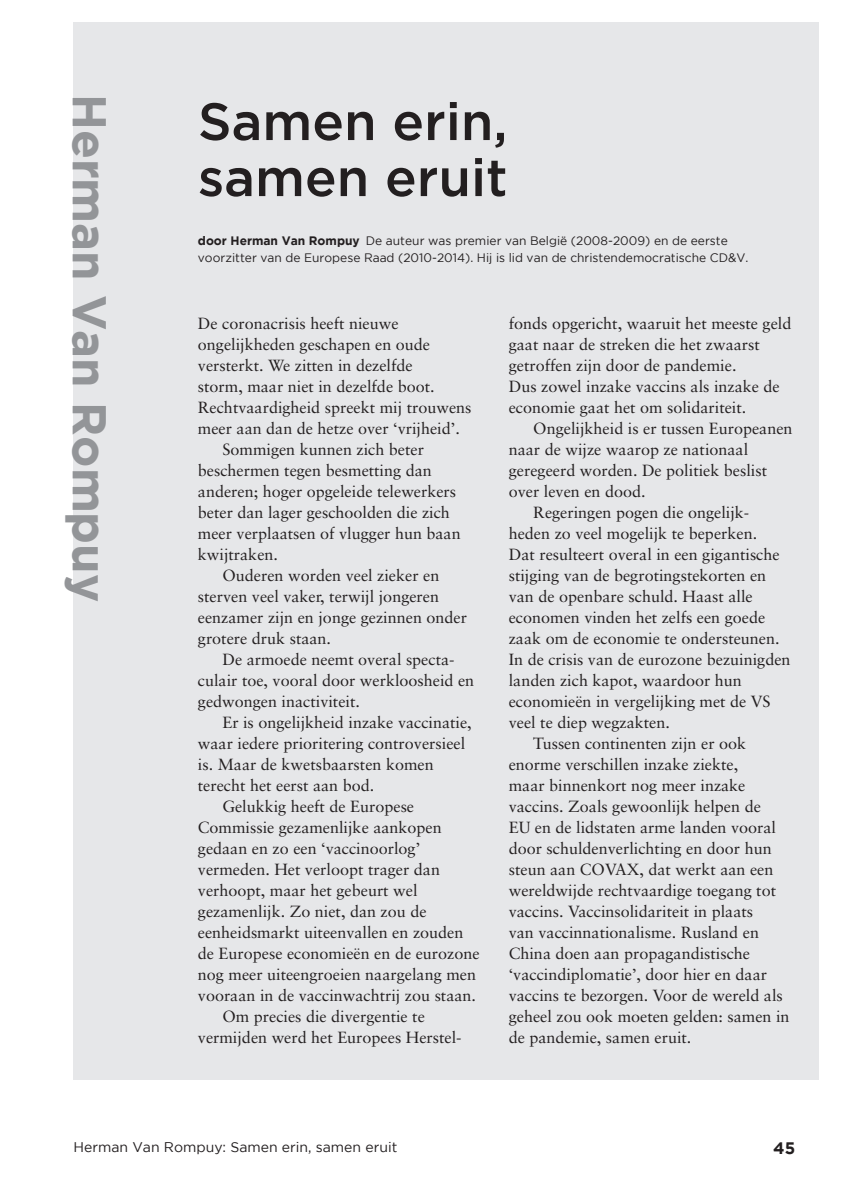
<style>
.page{position:relative;width:844px;height:1191px;background:#fff}
.page>*{position:absolute;margin:0;border:0;box-sizing:border-box;transform-origin:0 0}
.t1{font:500 52.5px/56px "Gotham";color:#231f20}
.t2{font:700 47.25px "Gotham";color:#939598}
.t3{font:700 16.62px "Gotham";color:#231f20}
.t4{font:16.1px/21px "Sabon LT";color:#231f20}
.t5{font:14px "Gotham";color:#231f20}
.t6{font:12.25px/16.6px "Gotham";color:#231f20}
.s1{font-weight:700}
</style>
<div class="page">
<div style="left:73px;top:23px;width:746px;height:1057px;background:#e6e7e9"></div>
<h2 class="t2" style="left:117px;top:94px;width:510px;rotate:90deg">Herman Van Rompuy</h2>
<h1 class="t1" style="left:198px;top:92px;width:311px">Samen erin, samen eruit</h1>
<p class="t6" style="left:198px;top:232px;width:552px"><span class="s1">door Herman Van Rompuy</span> De auteur was premier van België (2008-2009) en de eerste voorzitter van de Europese Raad (2010-2014). Hij is lid van de christendemocratische CD&amp;V.</p>
<p class="t4" style="left:198px;top:313px;width:202px">De coronacrisis heeft nieuwe</p>
<p class="t4" style="left:198px;top:334px;width:234px">ongelijkheden geschapen en oude</p>
<p class="t4" style="left:198px;top:355px;width:216px">versterkt. We zitten in dezelfde</p>
<p class="t4" style="left:198px;top:376px;width:238px">storm, maar niet in dezelfde boot.</p>
<p class="t4" style="left:198px;top:397px;width:275px">Rechtvaardigheid spreekt mij trouwens</p>
<p class="t4" style="left:198px;top:418px;width:263px">meer aan dan de hetze over ‘vrijheid’.</p>
<p class="t4" style="left:222px;top:439px;width:203px">Sommigen kunnen zich beter</p>
<p class="t4" style="left:198px;top:460px;width:235px">beschermen tegen besmetting dan</p>
<p class="t4" style="left:198px;top:481px;width:260px">anderen; hoger opgeleide telewerkers</p>
<p class="t4" style="left:198px;top:502px;width:253px">beter dan lager geschoolden die zich</p>
<p class="t4" style="left:198px;top:523px;width:264px">meer verplaatsen of vlugger hun baan</p>
<p class="t4" style="left:198px;top:544px;width:82px">kwijtraken.</p>
<p class="t4" style="left:222px;top:565px;width:218px">Ouderen worden veel zieker en</p>
<p class="t4" style="left:198px;top:586px;width:243px">sterven veel vaker, terwijl jongeren</p>
<p class="t4" style="left:198px;top:607px;width:270px">eenzamer zijn en jonge gezinnen onder</p>
<p class="t4" style="left:198px;top:628px;width:135px">grotere druk staan.</p>
<p class="t4" style="left:222px;top:649px;width:233px">De armoede neemt overal specta-</p>
<p class="t4" style="left:198px;top:670px;width:278px">culair toe, vooral door werkloosheid en</p>
<p class="t4" style="left:198px;top:691px;width:163px">gedwongen inactiviteit.</p>
<p class="t4" style="left:222px;top:712px;width:251px">Er is ongelijkheid inzake vaccinatie,</p>
<p class="t4" style="left:198px;top:733px;width:269px">waar iedere prioritering controversieel</p>
<p class="t4" style="left:198px;top:754px;width:237px">is. Maar de kwetsbaarsten komen</p>
<p class="t4" style="left:198px;top:775px;width:178px">terecht het eerst aan bod.</p>
<p class="t4" style="left:222px;top:796px;width:193px">Gelukkig heeft de Europese</p>
<p class="t4" style="left:198px;top:817px;width:245px">Commissie gezamenlijke aankopen</p>
<p class="t4" style="left:198px;top:838px;width:224px">gedaan en zo een ‘vaccinoorlog’</p>
<p class="t4" style="left:198px;top:859px;width:243px">vermeden. Het verloopt trager dan</p>
<p class="t4" style="left:198px;top:880px;width:221px">verhoopt, maar het gebeurt wel</p>
<p class="t4" style="left:198px;top:901px;width:230px">gezamenlijk. Zo niet, dan zou de</p>
<p class="t4" style="left:198px;top:922px;width:267px">eenheidsmarkt uiteenvallen en zouden</p>
<p class="t4" style="left:198px;top:943px;width:283px">de Europese economieën en de eurozone</p>
<p class="t4" style="left:198px;top:964px;width:279px">nog meer uiteengroeien naargelang men</p>
<p class="t4" style="left:198px;top:985px;width:279px">vooraan in de vaccinwachtrij zou staan.</p>
<p class="t4" style="left:222px;top:1006px;width:204px">Om precies die divergentie te</p>
<p class="t4" style="left:198px;top:1027px;width:265px">vermijden werd het Europees Herstel-</p>
<p class="t4" style="left:508px;top:313px;width:284px">fonds opgericht, waaruit het meeste geld gaat naar de streken die het zwaarst getroffen zijn door de pandemie.<br>Dus zowel inzake vaccins als inzake de economie gaat het om solidariteit.</p>
<p class="t4" style="left:533px;top:418px;width:261px">Ongelijkheid is er tussen Europeanen</p>
<p class="t4" style="left:508px;top:439px;width:241px">naar de wijze waarop ze nationaal</p>
<p class="t4" style="left:508px;top:460px;width:260px">geregeerd worden. De politiek beslist</p>
<p class="t4" style="left:508px;top:481px;width:138px">over leven en dood.</p>
<p class="t4" style="left:533px;top:502px;width:217px">Regeringen pogen die ongelijk-</p>
<p class="t4" style="left:508px;top:523px;width:250px">heden zo veel mogelijk te beperken.</p>
<p class="t4" style="left:508px;top:544px;width:272px">Dat resulteert overal in een gigantische</p>
<p class="t4" style="left:508px;top:565px;width:259px">stijging van de begrotingstekorten en</p>
<p class="t4" style="left:508px;top:586px;width:245px">van de openbare schuld. Haast alle</p>
<p class="t4" style="left:508px;top:607px;width:258px">economen vinden het zelfs een goede</p>
<p class="t4" style="left:508px;top:628px;width:272px">zaak om de economie te ondersteunen.</p>
<p class="t4" style="left:508px;top:648px;width:283px">In de crisis van de eurozone bezuinigden</p>
<p class="t4" style="left:508px;top:669px;width:235px">landen zich kapot, waardoor hun</p>
<p class="t4" style="left:508px;top:690px;width:263px">economieën in vergelijking met de VS</p>
<p class="t4" style="left:508px;top:711px;width:162px">veel te diep wegzakten.</p>
<p class="t4" style="left:533px;top:732px;width:214px">Tussen continenten zijn er ook</p>
<p class="t4" style="left:508px;top:753px;width:231px">enorme verschillen inzake ziekte,</p>
<p class="t4" style="left:508px;top:774px;width:238px">maar binnenkort nog meer inzake</p>
<p class="t4" style="left:508px;top:795px;width:253px">vaccins. Zoals gewoonlijk helpen de</p>
<p class="t4" style="left:508px;top:816px;width:269px">EU en de lidstaten arme landen vooral</p>
<p class="t4" style="left:508px;top:837px;width:264px">door schuldenverlichting en door hun</p>
<p class="t4" style="left:508px;top:858px;width:266px">steun aan COVAX, dat werkt aan een</p>
<p class="t4" style="left:508px;top:879px;width:269px">wereldwijde rechtvaardige toegang tot</p>
<p class="t4" style="left:508px;top:900px;width:246px">vaccins. Vaccinsolidariteit in plaats</p>
<p class="t4" style="left:508px;top:921px;width:252px">van vaccinnationalisme. Rusland en</p>
<p class="t4" style="left:508px;top:942px;width:243px">China doen aan propagandistische</p>
<p class="t4" style="left:508px;top:963px;width:260px">‘vaccindiplomatie’, door hier en daar</p>
<p class="t4" style="left:508px;top:984px;width:275px">vaccins te bezorgen. Voor de wereld als</p>
<p class="t4" style="left:508px;top:1005px;width:282px">geheel zou ook moeten gelden: samen in</p>
<p class="t4" style="left:508px;top:1026px;width:184px">de pandemie, samen eruit.</p>
<p class="t5" style="left:73px;top:1138px;width:325px">Herman Van Rompuy: Samen erin, samen eruit</p>
<p class="t3" style="left:773px;top:1138px;width:23px">45</p>
</div>
